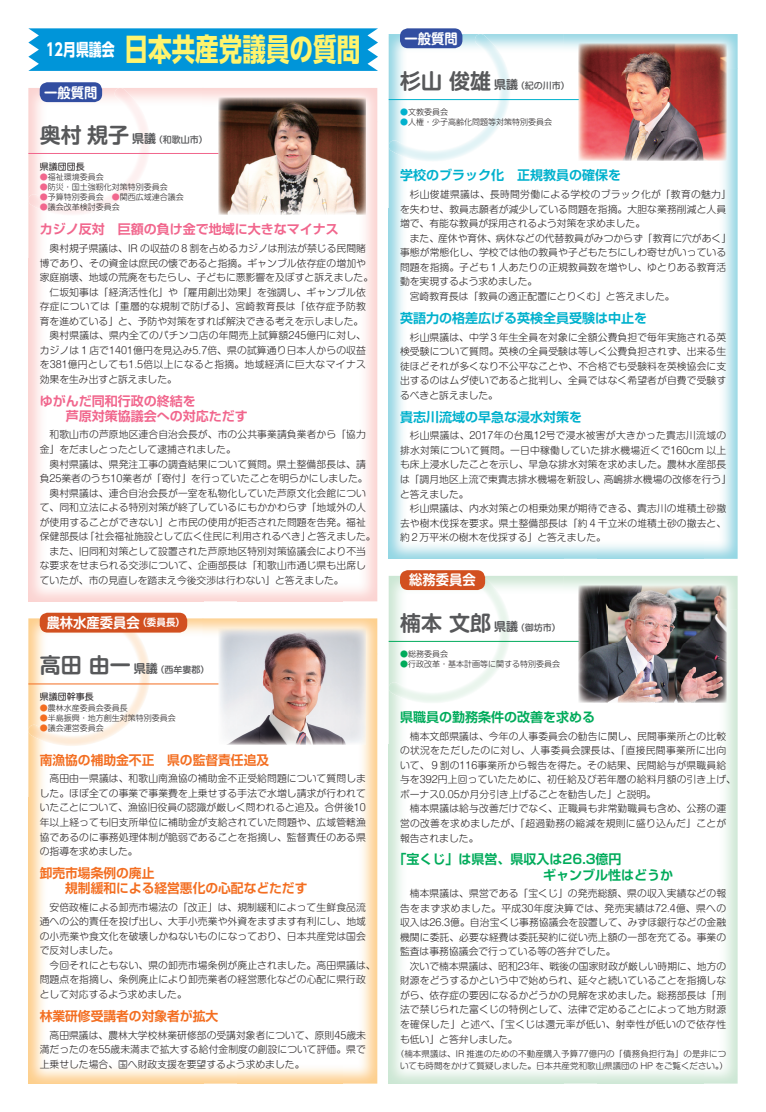
<style>
.page{position:relative;width:766px;height:1112px;background:#fff}
.page>*{position:absolute;margin:0;border:0;box-sizing:border-box;transform-origin:0 0}
.t1{font:700 31px "UD Shin Go Pro";color:#fff46d;scale:.76 1}
.t2{font:700 21px "Shin M Go Pro De";color:#57585a}
.t3{font:700 17px "UD Shin Go Pro";color:#fff;scale:.76 1}
.t4{font:700 14px "Shin M Go Pr 6 N De";color:#fff;scale:.95 1}
.t5{font:700 13px/15px "Shin Go Pr 6 N De";color:#f36e21}
.t6{font:700 13px/15px "Shin Go Pr 6 N De";color:#f1668d}
.t7{font:700 13px "Shin Go Pr 6 N De";color:#00b1cd}
.t8{font:700 13px "Shin Go Pr 6 N De";color:#00ab5b}
.t9{font:700 10px "Shin M Go Pr 6 N De";color:#fff;scale:.95 1}
.t10{font:300 9.8px/14.5px "Shin M Go Pro";letter-spacing:.01em;color:#231f20;text-align:justify}
.t11{font:300 9.8px "Shin M Go Pro";letter-spacing:.035em;color:#231f20}
.t12{font:500 9px "Shin M Go Pro";color:#57585a}
.t13{font:9px "Shin M Go Pro";color:#231f20}
.t14{font:300 8.5px/12px "Shin M Go Pro";color:#231f20;text-align:center}
.t15{font:300 8px "Shin M Go Pro";color:#231f20}
.s1{font-size:12px}
.s2{color:#f1668d}
.s3{color:#f36e21}
.s4{color:#00b1cd}
.s5{color:#00ab5b}
</style>
<div class="page">
<img style="left:28px;top:88px;width:175px;height:513px">
<img style="left:388px;top:576px;width:175px;height:507px">
<img style="left:563px;top:576px;width:174px;height:33px">
<img style="left:702px;top:609px;width:35px;height:474px">
<img style="left:388px;top:34px;width:175px;height:524px">
<img style="left:702px;top:69px;width:35px;height:489px">
<img style="left:597px;top:160px;width:105px;height:398px">
<img style="left:28px;top:618px;width:175px;height:465px">
<img style="left:203px;top:618px;width:174px;height:35px">
<img style="left:342px;top:653px;width:35px;height:430px">
<svg style="left:28px;top:28px;width:350px;height:43px;background:#0a99da"></svg>
<img style="left:28px;top:88px;width:122px;height:127px">
<img style="left:388px;top:576px;width:122px;height:127px">
<img style="left:388px;top:34px;width:122px;height:128px">
<img style="left:28px;top:618px;width:122px;height:128px">
<img style="left:218px;top:98px;width:148px;height:116px">
<img style="left:578px;top:585px;width:148px;height:117px">
<img style="left:578px;top:44px;width:148px;height:116px">
<img style="left:218px;top:628px;width:148px;height:116px">
<div style="left:400px;top:28px;width:62px;height:20px;background:#324ea1;border-radius:8px"></div>
<div style="left:400px;top:570px;width:85px;height:20px;background:#d25020;border-radius:8px"></div>
<div style="left:40px;top:612px;width:147px;height:20px;background:#d25020;border-radius:8px"></div>
<div style="left:40px;top:82px;width:62px;height:20px;background:#324ea1;border-radius:8px"></div>
<hr style="left:28px;top:153px;width:190px;height:1px;background:#f1668d">
<hr style="left:388px;top:641px;width:190px;height:1px;background:#00ab5b">
<hr style="left:388px;top:99px;width:190px;height:1px;background:#00b1cd">
<hr style="left:28px;top:683px;width:190px;height:1px;background:#f36e21">
<h3 class="t3" style="left:46px;top:36px;width:92px">12月県議会</h3>
<h3 class="t4" style="left:44px;top:81px;width:58px">一般質問</h3>
<h1 class="t1" style="left:124px;top:24px;width:311px">日本共産党議員の質問</h1>
<h2 class="t2" style="left:40px;top:118px;width:118px">奥村規子<span class="s1">県議</span></h2>
<p class="t12" style="left:154px;top:132px;width:55px">（和歌山市(</p>
<p class="t13" style="left:40px;top:159px;width:46px">県議団団長</p>
<p class="t15" style="left:40px;top:171px;width:65px"><span class="s2">●</span>福祉環境委員会</p>
<p class="t15" style="left:40px;top:181px;width:129px"><span class="s2">●</span>防災・国土強靭化対策特別委員会</p>
<p class="t15" style="left:40px;top:191px;width:145px"><span class="s2">●</span>予算特別委員会　<span class="s2">●</span>関西広域連合議会</p>
<p class="t15" style="left:40px;top:201px;width:81px"><span class="s2">●</span>議会改革検討委員会</p>
<h3 class="t6" style="left:40px;top:221px;width:300px">カジノ反対　巨額の負け金で地域に大きなマイナス</h3>
<p class="t10" style="left:49px;top:240px;width:318px">奥村規子県議は、IR の収益の８割を占めるカジノは刑法が禁じる民間賭</p>
<p class="t10" style="left:40px;top:254px;width:328px">博であり、その資金は庶民の懐であると指摘。ギャンブル依存症の増加や</p>
<p class="t10" style="left:40px;top:269px;width:335px">家庭崩壊、地域の荒廃をもたらし、子どもに悪影響を及ぼすと訴えました。</p>
<p class="t10" style="left:49px;top:283px;width:318px">仁坂知事は「経済活性化」や「雇用創出効果」を強調し、ギャンブル依</p>
<p class="t10" style="left:40px;top:298px;width:327px">存症については「重層的な規制で防げる」、宮崎教育長は「依存症予防教</p>
<p class="t10" style="left:40px;top:312px;width:325px">育を進めている」と、予防や対策をすれば解決できる考えを示しました。</p>
<p class="t10" style="left:49px;top:327px;width:318px">奥村県議は、県内全てのパチンコ店の年間売上試算額245億円に対し、</p>
<p class="t10" style="left:40px;top:341px;width:328px">カジノは１店で1401億円を見込み5.7倍、県の試算通り日本人からの収益</p>
<p class="t11" style="left:40px;top:356px;width:327px">を381億円としても1.5倍以上になると指摘。地域経済に巨大なマイナス</p>
<p class="t10" style="left:40px;top:370px;width:139px">効果を生み出すと訴えました。</p>
<h3 class="t6" style="left:40px;top:392px;width:209px">ゆがんだ同和行政の終結を<br>　　芦原対策協議会への対応ただす</h3>
<p class="t10" style="left:40px;top:426px;width:327px;text-indent:10px">和歌山市の芦原地区連合自治会長が、市の公共事業請負業者から「協力金」をだましとったとして逮捕されました。</p>
<p class="t10" style="left:49px;top:455px;width:318px">奥村県議は、県発注工事の調査結果について質問。県土整備部長は、請</p>
<p class="t10" style="left:40px;top:470px;width:329px">負25業者のうち10業者が「寄付」を行っていたことを明らかにしました。</p>
<p class="t10" style="left:49px;top:484px;width:318px">奥村県議は、連合自治会長が一室を私物化していた芦原文化会館につい</p>
<p class="t10" style="left:40px;top:499px;width:328px">て、同和立法による特別対策が終了しているにもかかわらず「地域外の人</p>
<p class="t10" style="left:40px;top:513px;width:327px">が使用することができない」と市民の使用が拒否された問題を告発。福祉</p>
<p class="t10" style="left:307px;top:528px;width:70px">と答えました。</p>
<p class="t10" style="left:85px;top:528px;width:227px">「社会福祉施設として広く住民に利用されるべき」</p>
<p class="t10" style="left:40px;top:528px;width:50px">保健部長は</p>
<p class="t10" style="left:49px;top:542px;width:318px">また、旧同和対策として設置された芦原地区特別対策協議会により不当</p>
<p class="t10" style="left:40px;top:557px;width:328px">な要求をせまられる交渉について、企画部長は「和歌山市通じ県も出席し</p>
<p class="t10" style="left:40px;top:571px;width:305px">ていたが、市の見直しを踏まえ今後交渉は行わない」と答えました。</p>
<h3 class="t4" style="left:47px;top:611px;width:100px">農林水産委員会</h3>
<p class="t9" style="left:137px;top:614px;width:51px">（委員長(</p>
<h2 class="t2" style="left:40px;top:648px;width:119px">高田由一<span class="s1">県議</span></h2>
<p class="t12" style="left:155px;top:662px;width:55px">（西牟婁郡(</p>
<p class="t13" style="left:40px;top:689px;width:55px">県議団幹事長</p>
<p class="t15" style="left:40px;top:701px;width:89px"><span class="s3">●</span>農林水産委員会委員長</p>
<p class="t15" style="left:40px;top:711px;width:137px"><span class="s3">●</span>半島振興・地方創生対策特別委員会</p>
<p class="t15" style="left:40px;top:721px;width:65px"><span class="s3">●</span>議会運営委員会</p>
<h3 class="t5" style="left:40px;top:751px;width:231px">南漁協の補助金不正　県の監督責任追及</h3>
<p class="t10" style="left:40px;top:770px;width:328px;text-indent:10px">高田由一県議は、和歌山南漁協の補助金不正受給問題について質問しました。ほぼ全ての事業で事業費を上乗せする手法で水増し請求が行われていたことについて、漁協旧役員の認識が厳しく問われると追及。合併後10年以上経っても旧支所単位に補助金が支給されていた問題や、広域管轄漁協であるのに事務処理体制が脆弱であることを指摘し、監督責任のある県の指導を求めました。</p>
<h3 class="t5" style="left:40px;top:864px;width:269px">卸売市場条例の廃止<br>　　規制緩和による経営悪化の心配などただす</h3>
<p class="t10" style="left:40px;top:898px;width:328px;text-indent:10px">安倍政権による卸売市場法の「改正」は、規制緩和によって生鮮食品流通への公的責任を投げ出し、大手小売業や外資をますます有利にし、地域の小売業や食文化を破壊しかねないものになっており、日本共産党は国会で反対しました。</p>
<p class="t10" style="left:40px;top:956px;width:337px;text-align:left;text-indent:10px">今回それにともない、県の卸売市場条例が廃止されました。高田県議は、問題点を指摘し、条例廃止により卸売業者の経営悪化などの心配に県行政として対応するよう求めました。</p>
<h3 class="t5" style="left:40px;top:1007px;width:180px">林業研修受講者の対象者が拡大</h3>
<p class="t10" style="left:40px;top:1026px;width:327px;text-indent:10px">高田県議は、農林大学校林業研修部の受講対象者について、原則45歳未満だったのを55歳未満まで拡大する給付金制度の創設について評価。県で上乗せした場合、国へ財政支援を要望するよう求めました。</p>
<h3 class="t4" style="left:404px;top:27px;width:57px">一般質問</h3>
<h2 class="t2" style="left:400px;top:64px;width:119px">杉山俊雄<span class="s1">県議</span></h2>
<p class="t12" style="left:515px;top:78px;width:55px">（紀の川市(</p>
<p class="t15" style="left:400px;top:105px;width:49px"><span class="s4">●</span>文教委員会</p>
<p class="t15" style="left:400px;top:115px;width:153px"><span class="s4">●</span>人権・少子高齢化問題等対策特別委員会</p>
<h3 class="t7" style="left:400px;top:164px;width:222px">学校のブラック化　正規教員の確保を</h3>
<p class="t10" style="left:400px;top:186px;width:332px;text-align:left;text-indent:10px">杉山俊雄県議は、長時間労働による学校のブラック化が「教育の魅力「を失わせ、教員志願者が減少している問題を指摘。大胆な業務削減と人員増で、有能な教員が採用されるよう対策を求めました。</p>
<p class="t10" style="left:409px;top:229px;width:323px">また、産休や育休、病休などの代替教員がみつからず「教育に穴があく「</p>
<p class="t10" style="left:400px;top:244px;width:327px">事態が常態化し、学校では他の教員や子どもたちにしわ寄せがいっている</p>
<p class="t10" style="left:400px;top:258px;width:328px">問題を指摘。子ども１人あたりの正規教員数を増やし、ゆとりある教育活</p>
<p class="t10" style="left:400px;top:273px;width:139px">動を実現するよう求めました。</p>
<p class="t10" style="left:409px;top:287px;width:266px">宮崎教育長は「教員の適正配置にとりくむ」と答えました。</p>
<h3 class="t7" style="left:400px;top:307px;width:248px">英語力の格差広げる英検全員受験は中止を</h3>
<p class="t10" style="left:400px;top:328px;width:328px;text-indent:10px">杉山県議は、中学３年生全員を対象に全額公費負担で毎年実施される英検受験について質問。英検の全員受験は等しく公費負担されず、出来る生徒ほどそれが多くなり不公平なことや、不合格でも受験料を英検協会に支出するのはムダ使いであると批判し、全員ではなく希望者が自費で受験するべきと訴えました。</p>
<h3 class="t7" style="left:400px;top:406px;width:183px">貴志川流域の早急な浸水対策を</h3>
<p class="t10" style="left:409px;top:427px;width:318px">杉山県議は、2017年の台風12号で浸水被害が大きかった貴志川流域の</p>
<p class="t10" style="left:400px;top:442px;width:327px">排水対策について質問。一日中稼働していた排水機場近くで160cm 以上</p>
<p class="t10" style="left:400px;top:456px;width:328px">も床上浸水したことを示し、早急な排水対策を求めました。農林水産部長</p>
<p class="t10" style="left:603px;top:471px;width:129px">高嶋排水機場の改修を行う「</p>
<p class="t10" style="left:400px;top:471px;width:207px">は「調月地区上流で東貴志排水機場を新設し、と答えました。</p>
<p class="t10" style="left:400px;top:500px;width:327px;text-indent:10px">杉山県議は、内水対策との相乗効果が期待できる、貴志川の堆積土砂撤去や樹木伐採を要求。県土整備部長は「約４千立米の堆積土砂の撤去と、約２万平米の樹木を伐採する」と答えました。</p>
<h3 class="t4" style="left:409px;top:568px;width:72px">総務委員会</h3>
<h2 class="t2" style="left:400px;top:605px;width:119px">楠本文郎<span class="s1">県議</span></h2>
<p class="t12" style="left:515px;top:620px;width:46px">（御坊市(</p>
<p class="t15" style="left:400px;top:647px;width:49px"><span class="s5">●</span>総務委員会</p>
<p class="t15" style="left:400px;top:657px;width:161px"><span class="s5">●</span>行政改革・基本計画等に関する特別委員会</p>
<h3 class="t8" style="left:400px;top:706px;width:196px">県職員の勤務条件の改善を求める</h3>
<p class="t10" style="left:400px;top:727px;width:337px;text-align:left;text-indent:10px">楠本文郎県議は、今年の人事委員会の勧告に関し、民間事業所との比較の状況をただしたのに対し、人事委員会課長は、「直接民間事業所に出向いて、９割の116事業所から報告を得た。その結果、民間給与が県職員給与を392円上回っていたために、初任給及び若年層の給料月額の引き上げ、ボーナス0.05か月分引き上げることを勧告した」と説明。</p>
<p class="t10" style="left:400px;top:800px;width:327px;text-indent:10px">楠本県議は給与改善だけでなく、正職員も非常勤職員も含め、公務の運営の改善を求めましたが、「超過勤務の縮減を規則に盛り込んだ」ことが報告されました。</p>
<h3 class="t8" style="left:393px;top:848px;width:229px">「宝くじ」は県営、県収入は26.3億円</h3>
<p class="t10" style="left:400px;top:885px;width:328px;text-indent:10px">楠本県議は、県営である「宝くじ」の発売総額、県の収入実績などの報告をまず求めました。平成30年度決算では、発売実績は72.4億、県への収入は26.3億。自治宝くじ事務協議会を設置して、みずほ銀行などの金融機関に委託、必要な経費は委託契約に従い売上額の一部を充てる。事業の監査は事務協議会で行っている等の答弁でした。</p>
<p class="t10" style="left:400px;top:957px;width:328px;text-indent:10px">次いで楠本県議は、昭和23年、戦後の国家財政が厳しい時期に、地方の財源をどうするかという中で始められ、延々と続いていることを指摘しながら、依存症の要因になるかどうかの見解を求めました。総務部長は「刑法で禁じられた富くじの特例として、法律で定めることによって地方財源を確保した」と述べ、「宝くじは還元率が低い、射幸性が低いので依存性も低い」と答弁しました。</p>
<p class="t14" style="left:395px;top:1046px;width:333px">（楠本県議は、IR 推進のための不動産購入予算77億円の「債務負担行為」の是非についても時間をかけて質疑しました。日本共産党和歌山県議団の HP をご覧ください (。</p>
</div>
